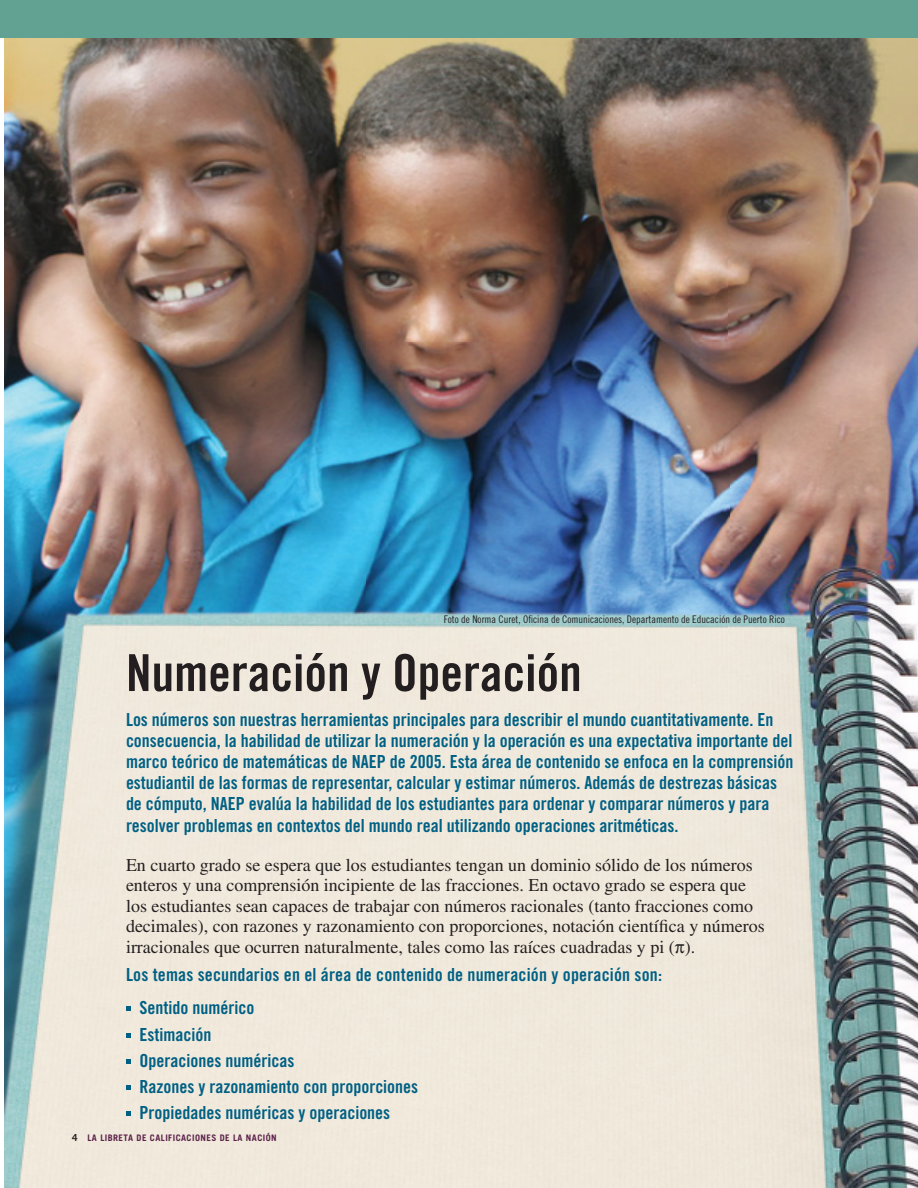
<style>
.page{position:relative;width:918px;height:1188px;background:#fff}
.page>*{position:absolute;margin:0;border:0;box-sizing:border-box;transform-origin:0 0}
.t1{font:51px "Trade Gothic Bold Cond Twenty";color:#231f20}
.t2{font:18px/21.3px "Trade Gothic Bold Cond Twenty";color:#006084}
.t3{font:18px/20.4px "Times LT Std";color:#231f20}
.t4{font:10.5px "Trade Gothic Cond Eighteen";color:#231f20}
.t5{font:700 9px "Trade Gothic LT Std";letter-spacing:.05em;color:#5a2049}
.s1{font-size:9.75px;color:#231f20}
</style>
<div class="page">
<img style="left:4px;top:37px;width:914px;height:1151px">
<div style="left:0;top:0;width:918px;height:37px;background:#62a292"></div>
<svg style="left:126px;top:1007px;width:5px;height:4px"></svg>
<svg style="left:126px;top:1033px;width:5px;height:5px"></svg>
<svg style="left:126px;top:1059px;width:5px;height:5px"></svg>
<svg style="left:126px;top:1085px;width:5px;height:5px"></svg>
<svg style="left:126px;top:1112px;width:5px;height:4px"></svg>
<svg style="left:675px;top:944px;width:9px;height:9px"></svg>
<p class="t4" style="left:444px;top:616px;width:343px">Foto de Norma Curet, Oficina de Comunicaciones, Departamento de Educación de Puerto Rico</p>
<h1 class="t1" style="left:126px;top:654px;width:457px">Numeración y Operación</h1>
<p class="t2" style="left:126px;top:710px;width:669px">Los números son nuestras herramientas principales para describir el mundo cuantitativamente. En consecuencia, la habilidad de utilizar la numeración y la operación es una expectativa importante del marco teórico de matemáticas de NAEP de 2005. Esta área de contenido se enfoca en la comprensión estudiantil de las formas de representar, calcular y estimar números. Además de destrezas básicas de cómputo, NAEP evalúa la habilidad de los estudiantes para ordenar y comparar números y para resolver problemas en contextos del mundo real utilizando operaciones aritméticas.</p>
<p class="t3" style="left:126px;top:857px;width:640px">En cuarto grado se espera que los estudiantes tengan un dominio sólido de los números enteros y una comprensión incipiente de las fracciones. En octavo grado se espera que los estudiantes sean capaces de trabajar con números racionales (tanto fracciones como decimales), con razones y razonamiento con proporciones, notación científica y números irracionales que ocurren naturalmente, tales como las raíces cuadradas y pi ( ).</p>
<p class="t2" style="left:140px;top:960px;width:524px;line-height:33px;text-indent:-14px">Los temas secundarios en el área de contenido de numeración y operación son:<br>Sentido numérico</p>
<p class="t2" style="left:140px;top:1022px;width:280px;line-height:26.2px">Estimación<br>Operaciones numéricas<br>Razones y razonamiento con proporciones<br>Propiedades numéricas y operaciones</p>
<p class="t5" style="left:72px;top:1135px;width:206px"><span class="s1">4</span> LA LIBRETA DE CALIFICACIONES DE LA NACIÓN</p>
</div>
